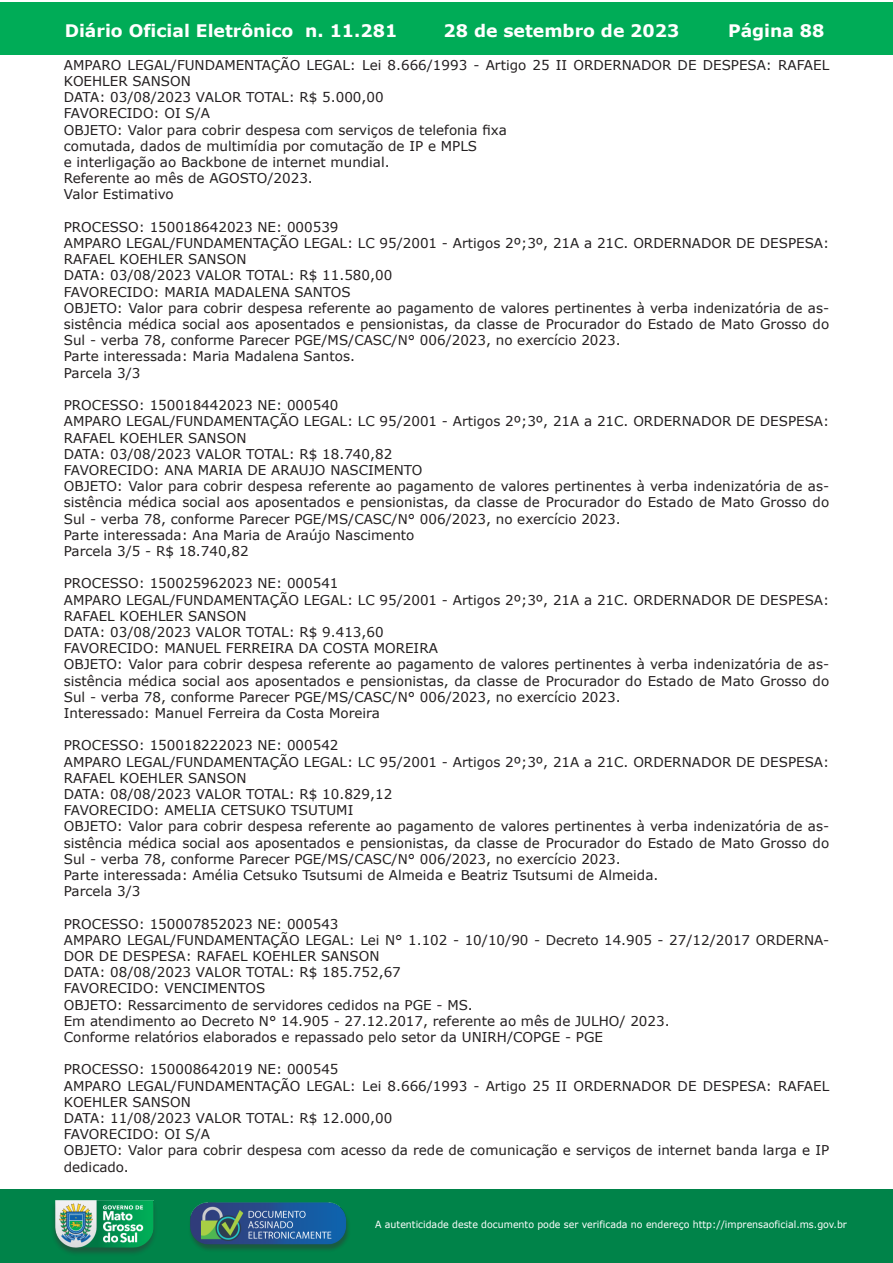
<style>
.page{position:relative;width:893px;height:1263px;background:#fff}
.page>*{position:absolute;margin:0;border:0;box-sizing:border-box;transform-origin:0 0}
.t1{font:700 17.25px "Verdana";color:#fff}
.t2{font:13.5px/16.2px "Verdana";color:#231f20}
.t3{font:9.9px "Verdana";color:#fff;scale:.95 1}
</style>
<div class="page">
<div style="left:0;top:2px;width:893px;height:53px;background:#00ac57"></div>
<div style="left:1px;top:1189px;width:892px;height:74px;background:#008349"></div>
<img style="left:49px;top:1198px;width:111px;height:61px">
<img style="left:185px;top:1201px;width:168px;height:54px">
<p class="t1" style="left:65px;top:18px;width:334px">Diário Oficial Eletrônico n. 11.281</p>
<p class="t1" style="left:444px;top:18px;width:237px">28 de setembro de 2023</p>
<p class="t1" style="left:728px;top:18px;width:98px">Página 88</p>
<p class="t2" style="left:64px;top:57px;width:767px">AMPARO LEGAL/FUNDAMENTAÇÃO LEGAL: Lei 8.666/1993 - Artigo 25 II ORDERNADOR DE DESPESA: RAFAEL KOEHLER SANSON<br>DATA: 03/08/2023 VALOR TOTAL: R$ 5.000,00<br>FAVORECIDO: OI S/A<br>OBJETO: Valor para cobrir despesa com serviços de telefonia fixa<br>comutada, dados de multimídia por comutação de IP e MPLS<br>e interligação ao Backbone de internet mundial.<br>Referente ao mês de AGOSTO/2023.<br>Valor Estimativo</p>
<p class="t2" style="left:64px;top:219px;width:767px">PROCESSO: 150018642023 NE: 000539<br>AMPARO LEGAL/FUNDAMENTAÇÃO LEGAL: LC 95/2001 - Artigos 2º;3º, 21A a 21C. ORDERNADOR DE DESPESA:<br>RAFAEL KOEHLER SANSON<br>DATA: 03/08/2023 VALOR TOTAL: R$ 11.580,00<br>FAVORECIDO: MARIA MADALENA SANTOS<br>OBJETO: Valor para cobrir despesa referente ao pagamento de valores pertinentes à verba indenizatória de as&shy;sistência médica social aos aposentados e pensionistas, da classe de Procurador do Estado de Mato Grosso do Sul - verba 78, conforme Parecer PGE/MS/CASC/N° 006/2023, no exercício 2023.<br>Parte interessada: Maria Madalena Santos.<br>Parcela 3/3</p>
<p class="t2" style="left:64px;top:397px;width:767px">PROCESSO: 150018442023 NE: 000540<br>AMPARO LEGAL/FUNDAMENTAÇÃO LEGAL: LC 95/2001 - Artigos 2º;3º, 21A a 21C. ORDERNADOR DE DESPESA:<br>RAFAEL KOEHLER SANSON<br>DATA: 03/08/2023 VALOR TOTAL: R$ 18.740,82<br>FAVORECIDO: ANA MARIA DE ARAUJO NASCIMENTO<br>OBJETO: Valor para cobrir despesa referente ao pagamento de valores pertinentes à verba indenizatória de as&shy;sistência médica social aos aposentados e pensionistas, da classe de Procurador do Estado de Mato Grosso do Sul - verba 78, conforme Parecer PGE/MS/CASC/N° 006/2023, no exercício 2023.<br>Parte interessada: Ana Maria de Araújo Nascimento<br>Parcela 3/5 - R$ 18.740,82</p>
<p class="t2" style="left:64px;top:575px;width:767px">PROCESSO: 150025962023 NE: 000541<br>AMPARO LEGAL/FUNDAMENTAÇÃO LEGAL: LC 95/2001 - Artigos 2º;3º, 21A a 21C. ORDERNADOR DE DESPESA:<br>RAFAEL KOEHLER SANSON<br>DATA: 03/08/2023 VALOR TOTAL: R$ 9.413,60<br>FAVORECIDO: MANUEL FERREIRA DA COSTA MOREIRA<br>OBJETO: Valor para cobrir despesa referente ao pagamento de valores pertinentes à verba indenizatória de as&shy;sistência médica social aos aposentados e pensionistas, da classe de Procurador do Estado de Mato Grosso do Sul - verba 78, conforme Parecer PGE/MS/CASC/N° 006/2023, no exercício 2023.<br>Interessado: Manuel Ferreira da Costa Moreira</p>
<p class="t2" style="left:64px;top:737px;width:767px">PROCESSO: 150018222023 NE: 000542<br>AMPARO LEGAL/FUNDAMENTAÇÃO LEGAL: LC 95/2001 - Artigos 2º;3º, 21A a 21C. ORDERNADOR DE DESPESA:<br>RAFAEL KOEHLER SANSON<br>DATA: 08/08/2023 VALOR TOTAL: R$ 10.829,12<br>FAVORECIDO: AMELIA CETSUKO TSUTUMI<br>OBJETO: Valor para cobrir despesa referente ao pagamento de valores pertinentes à verba indenizatória de as&shy;sistência médica social aos aposentados e pensionistas, da classe de Procurador do Estado de Mato Grosso do Sul - verba 78, conforme Parecer PGE/MS/CASC/N° 006/2023, no exercício 2023.<br>Parte interessada: Amélia Cetsuko Tsutsumi de Almeida e Beatriz Tsutsumi de Almeida.<br>Parcela 3/3</p>
<p class="t2" style="left:64px;top:915px;width:767px">PROCESSO: 150007852023 NE: 000543<br>AMPARO LEGAL/FUNDAMENTAÇÃO LEGAL: Lei N° 1.102 - 10/10/90 - Decreto 14.905 - 27/12/2017 ORDERNA-DOR DE DESPESA: RAFAEL KOEHLER SANSON<br>DATA: 08/08/2023 VALOR TOTAL: R$ 185.752,67<br>FAVORECIDO: VENCIMENTOS<br>OBJETO: Ressarcimento de servidores cedidos na PGE - MS.<br>Em atendimento ao Decreto N° 14.905 - 27.12.2017, referente ao mês de JULHO/ 2023.<br>Conforme relatórios elaborados e repassado pelo setor da UNIRH/COPGE - PGE</p>
<p class="t2" style="left:64px;top:1061px;width:767px">PROCESSO: 150008642019 NE: 000545<br>AMPARO LEGAL/FUNDAMENTAÇÃO LEGAL: Lei 8.666/1993 - Artigo 25 II ORDERNADOR DE DESPESA: RAFAEL KOEHLER SANSON<br>DATA: 11/08/2023 VALOR TOTAL: R$ 12.000,00<br>FAVORECIDO: OI S/A<br>OBJETO: Valor para cobrir despesa com acesso da rede de comunicação e serviços de internet banda larga e IP dedicado.</p>
<p class="t3" style="left:375px;top:1218px;width:498px">A autenticidade deste documento pode ser verificada no endereço http://imprensaoficial.ms.gov.br</p>
</div>
